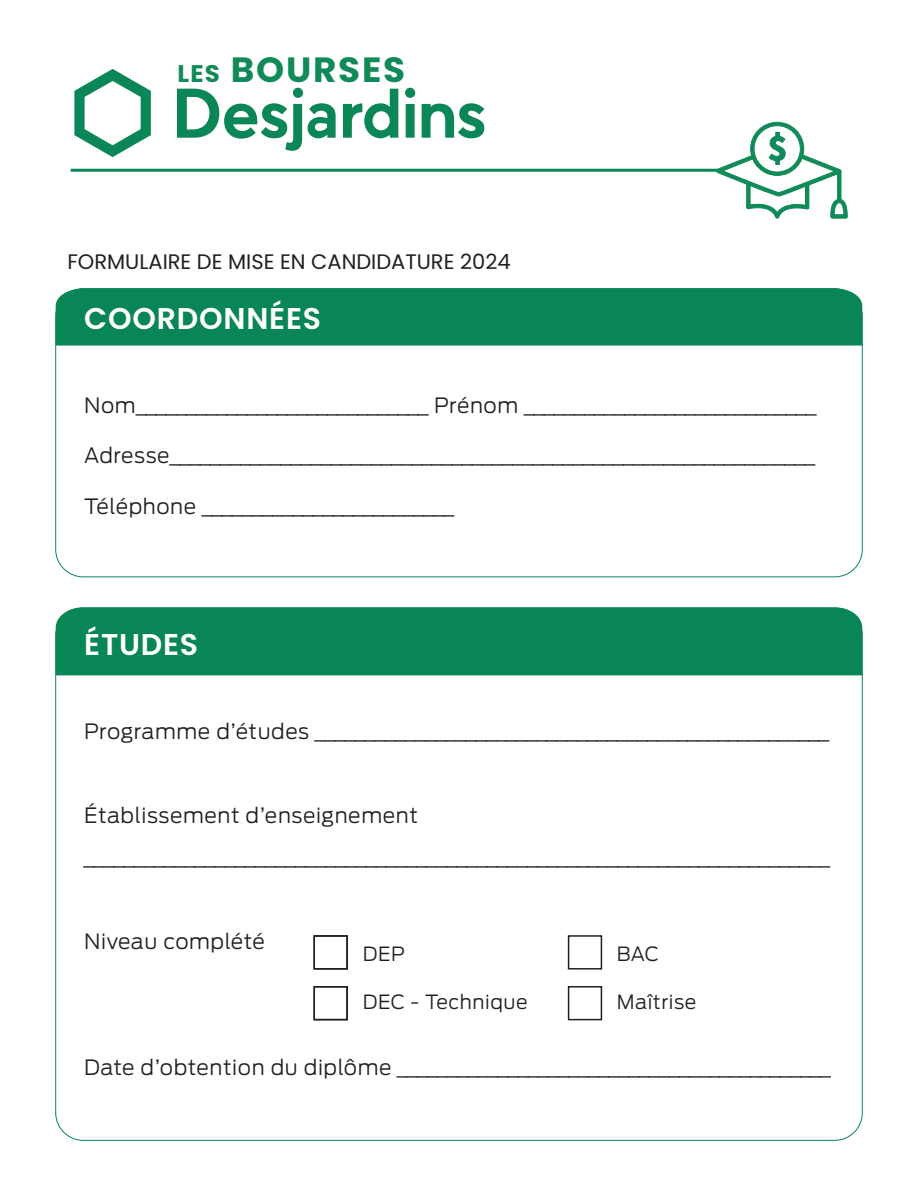
<style>
.page{position:relative;width:918px;height:1188px;background:#fff}
.page>*{position:absolute;margin:0;border:0;box-sizing:border-box;transform-origin:0 0}
.t1{font:700 35.1px "Poppins";letter-spacing:.05em;color:#108b57}
.t2{font:600 30px "Poppins";letter-spacing:.025em;color:#fff}
.t3{font:300 21px/42px "Antenna";letter-spacing:.025em;color:#231f20}
.t4{font:21px "Poppins";color:#231f20}
.t5{font:300 19.5px "Antenna";letter-spacing:.025em;color:#231f20}
.s1{font-size:24px}
</style>
<div class="page">
<div style="left:56px;top:289px;width:806px;height:57px;background:#098656"></div>
<div style="left:56px;top:607px;width:806px;height:68px;background:#098656"></div>
<div style="left:568px;top:935px;width:34px;height:35px;border:2px solid #231f20"></div>
<div style="left:568px;top:986px;width:34px;height:34px;border:2px solid #231f20"></div>
<div style="left:314px;top:935px;width:34px;height:35px;border:2px solid #231f20"></div>
<div style="left:314px;top:986px;width:34px;height:34px;border:2px solid #231f20"></div>
<svg style="left:74px;top:69px;width:77px;height:88px"></svg>
<svg style="left:405px;top:88px;width:10px;height:50px"></svg>
<svg style="left:343px;top:89px;width:55px;height:49px"></svg>
<svg style="left:422px;top:103px;width:62px;height:35px"></svg>
<svg style="left:177px;top:88px;width:159px;height:63px"></svg>
<hr style="left:71px;top:169px;width:646px;height:3px;background:#0b8656">
<svg style="left:716px;top:121px;width:132px;height:217px"></svg>
<h1 class="t1" style="left:177px;top:49px;width:229px"><span class="s1">LES</span> BOURSES</h1>
<p class="t4" style="left:67px;top:250px;width:445px">FORMULAIRE DE MISE EN CANDIDATURE 2024</p>
<h2 class="t2" style="left:84px;top:301px;width:238px">COORDONNÉES</h2>
<p class="t3" style="left:84px;top:384px;width:733px">Nom_____________________________ Prénom _____________________________</p>
<p class="t3" style="left:84px;top:434px;width:732px">Adresse________________________________________________________________</p>
<p class="t3" style="left:84px;top:484px;width:371px">Téléphone _________________________</p>
<h2 class="t2" style="left:84px;top:627px;width:115px">ÉTUDES</h2>
<p class="t3" style="left:84px;top:710px;width:746px">Programme d’études ___________________________________________________</p>
<p class="t3" style="left:84px;top:794px;width:747px">Établissement d’enseignement __________________________________________________________________________</p>
<p class="t3" style="left:84px;top:920px;width:182px">Niveau complété</p>
<p class="t5" style="left:363px;top:941px;width:43px">DEP</p>
<p class="t5" style="left:363px;top:989px;width:166px">DEC - Technique</p>
<p class="t5" style="left:617px;top:941px;width:44px">BAC</p>
<p class="t5" style="left:617px;top:989px;width:81px">Maîtrise</p>
<p class="t3" style="left:84px;top:1046px;width:748px">Date d’obtention du diplôme ___________________________________________</p>
</div>
